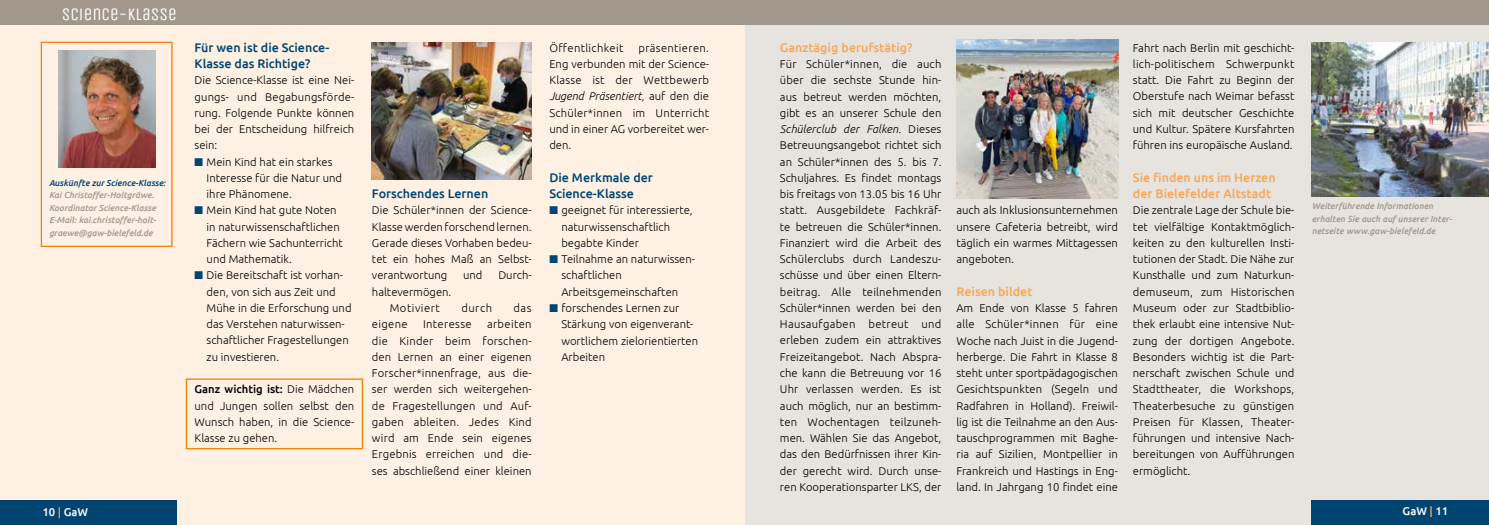
<style>
.page{position:relative;width:1489px;height:525px;background:#fff}
.page>*{position:absolute;margin:0;border:0;box-sizing:border-box;transform-origin:0 0}
.t1{font:17.5px "Unica One";color:#fff}
.t2{font:500 12.5px/16.2px "Ubuntu";color:#004571}
.t3{font:500 12.5px/16.2px "Ubuntu";color:#f6a758}
.t4{font:300 11.25px/16.2px "Ubuntu";color:#000;text-align:justify}
.t5{font:300 11.25px "Ubuntu";letter-spacing:.03em;color:#000}
.t6{font:500 11.25px "Ubuntu";color:#fff}
.t7{font:italic 500 8.75px/12.5px "Ubuntu";color:#a1988b}
.t8{font:italic 500 8.75px "Ubuntu";color:#004571}
.s1{color:#004571}
.s2{font-weight:500}
.s3{font-style:italic}
.s4{color:#f6a758}
</style>
<div class="page">
<div style="left:744px;top:0;width:744px;height:524px;background:#e7e4e0"></div>
<div style="left:1311px;top:500px;width:177px;height:24px;background:#004571"></div>
<div style="left:0;top:0;width:744px;height:524px;background:#fef1e4"></div>
<div style="left:0;top:500px;width:176px;height:24px;background:#004571"></div>
<div style="left:0;top:0;width:1488px;height:25px;background:#a1988b"></div>
<img style="left:1311px;top:43px;width:177px;height:153px">
<img style="left:58px;top:51px;width:97px;height:116px">
<div style="left:186px;top:378px;width:177px;height:71px;border:1px solid #ef7d00"></div>
<img style="left:956px;top:40px;width:162px;height:158px">
<img style="left:372px;top:43px;width:159px;height:137px">
<div style="left:41px;top:42px;width:131px;height:205px;border:1px solid #ef7d00"></div>
<h1 class="t1" style="left:62px;top:4px;width:117px">SCIENCE-KLASSE</h1>
<p class="t5" style="left:549px;top:41px;width:76px">Öffentlichkeit</p>
<p class="t2" style="left:194px;top:39px;width:136px">Für wen ist die Science-<br>Klasse das Richtige?</p>
<p class="t4" style="left:194px;top:72px;width:161px">Die Science-Klasse ist eine Nei&shy;gungs- und Begabungsförde&shy;rung. Folgende Punkte können bei der Entscheidung hilfreich sein:</p>
<p class="t4" style="left:206px;top:153px;width:137px;text-align:left;text-indent:-12px"><span class="s1">■</span> Mein Kind hat ein starkes<br>Interesse für die Natur und ihre Phänomene.</p>
<p class="t4" style="left:206px;top:202px;width:138px;text-align:left;text-indent:-12px"><span class="s1">■</span> Mein Kind hat gute Noten in naturwissenschaftlichen<br>Fächern wie Sachunterricht und Mathematik.</p>
<p class="t4" style="left:206px;top:267px;width:146px;text-align:left;text-indent:-12px"><span class="s1">■</span> Die Bereitschaft ist vorhan&shy;den, von sich aus Zeit und<br>Mühe in die Erforschung und das Verstehen naturwissen&shy;schaftlicher Fragestellungen zu investieren.</p>
<p class="t4" style="left:194px;top:380px;width:161px"><span class="s2">Ganz wichtig ist:</span> Die Mädchen und Jungen sollen selbst den Wunsch haben, in die Science-Klasse zu gehen.</p>
<p class="t3" style="left:780px;top:39px;width:134px">Ganztägig berufstätig?</p>
<p class="t4" style="left:780px;top:56px;width:163px">Für Schüler*innen, die auch über die sechste Stunde hin&shy;aus betreut werden möchten, gibt es an unserer Schule den <span class="s3">Schülerclub der Falken.</span> Dieses Betreuungsangebot richtet sich an Schüler*innen des 5. bis 7.<br>Schuljahres. Es findet montags bis freitags von 13.05 bis 16 Uhr statt. Ausgebildete Fachkräf&shy;te betreuen die Schüler*innen.<br>Finanziert wird die Arbeit des Schülerclubs durch Landeszu&shy;schüsse und über einen Eltern&shy;beitrag. Alle teilnehmenden Schüler*innen werden bei den Hausaufgaben betreut und erleben zudem ein attraktives Freizeitangebot. Nach Abspra&shy;che kann die Betreuung vor 16<br>Uhr verlassen werden. Es ist auch möglich, nur an bestimm&shy;ten Wochentagen teilzuneh&shy;men. Wählen Sie das Angebot, das den Bedürfnissen ihrer Kin&shy;der gerecht wird. Durch unse&shy;ren Kooperationsparter LKS, der</p>
<p class="t4" style="left:1132px;top:39px;width:163px">Fahrt nach Berlin mit geschicht&shy;lich-politischem Schwerpunkt statt. Die Fahrt zu Beginn der Oberstufe nach Weimar befasst sich mit deutscher Geschichte und Kultur. Spätere Kursfahrten führen ins europäische Ausland.</p>
<p class="t3" style="left:1132px;top:169px;width:144px">Sie finden uns im Herzen der Bielefelder Altstadt</p>
<p class="t4" style="left:1132px;top:202px;width:163px">Die zentrale Lage der Schule bie&shy;tet vielfältige Kontaktmöglich&shy;keiten zu den kulturellen Insti&shy;tutionen der Stadt. Die Nähe zur Kunsthalle und zum Naturkun&shy;demuseum, zum Historischen Museum oder zur Stadtbiblio&shy;thek erlaubt eine intensive Nut&shy;zung der dortigen Angebote.<br>Besonders wichtig ist die Part&shy;nerschaft zwischen Schule und Stadttheater, die Workshops, Theaterbesuche zu günstigen Preisen für Klassen, Theater&shy;führungen und intensive Nach&shy;bereitungen von Aufführungen ermöglicht.</p>
<p class="t4" style="left:549px;top:39px;width:161px;text-indent:89px">präsentieren.<br>Eng verbunden mit der Science-Klasse ist der Wettbewerb <span class="s3">Jugend Präsentiert,</span> auf den die Schüler*innen im Unterricht und in einer AG vorbereitet wer&shy;den.</p>
<p class="t2" style="left:549px;top:169px;width:105px">Die Merkmale der<br>Science-Klasse</p>
<p class="t4" style="left:561px;top:202px;width:133px;text-align:left;text-indent:-12px"><span class="s1">■</span> geeignet für interessierte, naturwissenschaftlich begabte Kinder</p>
<p class="t4" style="left:561px;top:251px;width:135px;text-align:left;text-indent:-12px"><span class="s1">■</span> Teilnahme an naturwissen&shy;schaftlichen<br>Arbeitsgemeinschaften</p>
<p class="t4" style="left:561px;top:299px;width:138px;text-align:left;text-indent:-12px"><span class="s1">■</span> forschendes Lernen zur<br>Stärkung von eigenverant&shy;wortlichem zielorientierten<br>Arbeiten</p>
<p class="t8" style="left:49px;top:177px;width:118px">Auskünfte zur Science-Klasse:</p>
<p class="t7" style="left:49px;top:188px;width:109px">Kai Christoffer-Holtgräwe.<br>Koordinator Science-Klasse<br>E-Mail: kai.christoffer-holt&shy;graewe@gaw-bielefeld.de</p>
<p class="t7" style="left:1311px;top:199px;width:142px">Weiterführende Informationen erhalten Sie auch auf unserer Inter&shy;netseite www.gaw-bielefeld.de</p>
<p class="t2" style="left:372px;top:185px;width:118px">Forschendes Lernen</p>
<p class="t4" style="left:372px;top:202px;width:161px">Die Schüler*innen der Science-Klasse werden forschend lernen.<br>Gerade dieses Vorhaben bedeu&shy;tet ein hohes Maß an Selbst&shy;verantwortung</p>
<p class="t4" style="left:956px;top:202px;width:163px">auch als Inklusionsunternehmen unsere Cafeteria betreibt, wird täglich ein warmes Mittagessen angeboten.</p>
<p class="t3" style="left:956px;top:282px;width:78px">Reisen bildet</p>
<p class="t4" style="left:956px;top:299px;width:163px">Am Ende von Klasse 5 fahren alle Schüler*innen für eine Woche nach Juist in die Jugend&shy;herberge. Die Fahrt in Klasse 8 steht unter sportpädagogischen Gesichtspunkten (Segeln und Radfahren in Holland). Freiwil&shy;lig ist die Teilnahme an den Aus&shy;tauschprogrammen mit Baghe&shy;ria auf Sizilien, Montpellier in Frankreich und Hastings in Eng&shy;land. In Jahrgang 10 findet eine</p>
<p class="t4" style="left:463px;top:267px;width:21px">und</p>
<p class="t4" style="left:498px;top:267px;width:35px">Durch-</p>
<p class="t4" style="left:372px;top:283px;width:81px;text-align:center">haltevermögen.<br>Motiviert</p>
<p class="t4" style="left:461px;top:299px;width:32px">durch</p>
<p class="t4" style="left:513px;top:299px;width:20px">das</p>
<p class="t4" style="left:372px;top:315px;width:161px;text-indent:115px">arbeiten die Kinder beim forschen&shy;den Lernen an einer eigenen Forscher*innenfrage, aus die&shy;ser werden sich weitergehen&shy;de Fragestellungen und Auf&shy;gaben ableiten. Jedes Kind wird am Ende sein eigenes Ergebnis erreichen und die&shy;ses abschließend einer kleinen</p>
<p class="t4" style="left:372px;top:315px;width:37px">eigene</p>
<p class="t5" style="left:423px;top:317px;width:50px">Interesse</p>
<p class="t6" style="left:43px;top:504px;width:47px">10 <span class="s4">|</span> GaW</p>
<p class="t6" style="left:1402px;top:503px;width:47px">GaW <span class="s4">|</span> 11</p>
</div>
